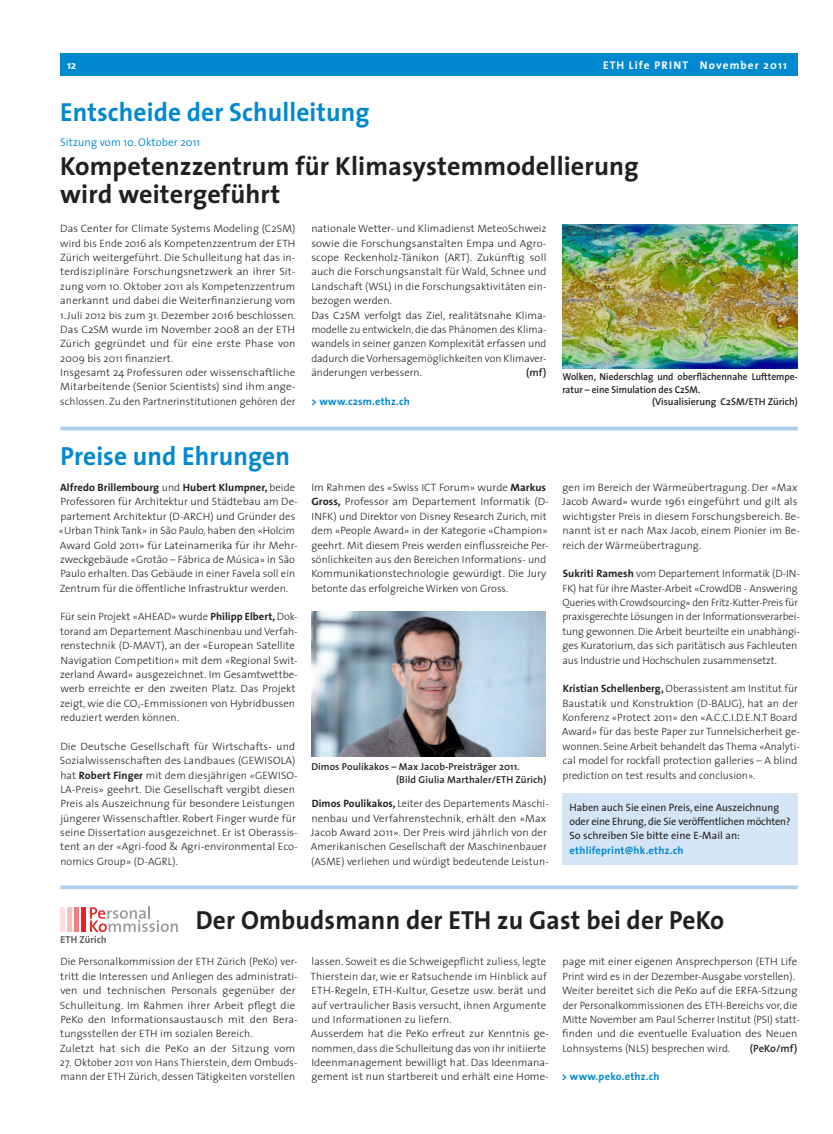
<style>
.page{position:relative;width:833px;height:1134px;background:#fff}
.page>*{position:absolute;margin:0;border:0;box-sizing:border-box;transform-origin:0 0}
.t1{font:700 26.25px/28.8px "The Sans";letter-spacing:.005em;color:#231f20}
.t2{font:700 26.25px "The Sans";letter-spacing:.005em;color:#0089cf}
.t3{font:700 11.25px "The Sans";letter-spacing:.1em;color:#fff}
.t4{font:300 11.25px "The Sans";letter-spacing:.01em;color:#0089cf}
.t5{font:300 10.62px/14.4px "The Sans";letter-spacing:.005em;color:#231f20}
.t6{font:10.62px/14.4px "The Sans";color:#231f20}
.t7{font:700 10.62px "The Sans";letter-spacing:.02em;color:#0089cf}
.t8{font:600 10.62px "The Sans";letter-spacing:.01em;color:#231f20}
.t9{font:600 10px/12.5px "The Sans";color:#231f20}
.t10{font:600 10px "The Sans";color:#231f20;scale:.95 1}
.s1{font-weight:700}
</style>
<div class="page">
<div style="left:83px;top:53px;width:714px;height:23px;background:#0089cf"></div>
<div style="left:60px;top:53px;width:23px;height:23px;background:#0089cf"></div>
<div style="left:562px;top:793px;width:235px;height:72px;background:#d4e6f6"></div>
<img style="left:562px;top:224px;width:235px;height:144px">
<hr style="left:61px;top:427px;width:737px;height:3px;background:#accfed">
<svg style="left:61px;top:885px;width:737px;height:4px;background:#b4d3ee"></svg>
<img style="left:312px;top:612px;width:234px;height:144px">
<svg style="left:61px;top:906px;width:117px;height:37px"></svg>
<p class="t3" style="left:67px;top:55px;width:11px">12</p>
<p class="t3" style="left:603px;top:55px;width:185px">ETH Life PRINT November 2011</p>
<h1 class="t2" style="left:60px;top:90px;width:311px">Entscheide der Schulleitung</h1>
<p class="t4" style="left:60px;top:133px;width:141px">Sitzung vom 10. Oktober 2011</p>
<h1 class="t1" style="left:60px;top:151px;width:580px">Kompetenzzentrum für Klimasystemmodellierung wird weitergeführt</h1>
<p class="t5" style="left:60px;top:221px;width:237px">Das Center for Climate Systems Modeling (C2SM) wird bis Ende 2016 als Kompetenzzentrum der ETH Zürich weitergeführt. Die Schulleitung hat das in&shy;terdisziplinäre Forschungsnetzwerk an ihrer Sit&shy;zung vom 10. Oktober 2011 als Kompetenzzentrum anerkannt und dabei die Weiterfinanzierung vom 1.Juli 2012 bis zum 31. Dezember 2016 beschlossen.<br>Das C2SM wurde im November 2008 an der ETH Zürich gegründet und für eine erste Phase von 2009 bis 2011 finanziert.<br>Insgesamt 24 Professuren oder wissenschaftliche Mitarbeitende (Senior Scientists) sind ihm ange&shy;schlossen. Zu den Partnerinstitutionen gehören der</p>
<p class="t5" style="left:311px;top:221px;width:237px">nationale Wetter- und Klimadienst MeteoSchweiz sowie die Forschungsanstalten Empa und Agro&shy;scope Reckenholz-Tänikon (ART). Zukünftig soll auch die Forschungsanstalt für Wald, Schnee und Landschaft (WSL) in die Forschungsaktivitäten ein&shy;bezogen werden.<br>Das C2SM verfolgt das Ziel, realitätsnahe Klima&shy;modelle zu entwickeln, die das Phänomen des Klima&shy;wandels in seiner ganzen Komplexität erfassen und dadurch die Vorhersagemöglichkeiten von Klimaver&shy;änderungen verbessern.</p>
<p class="t8" style="left:526px;top:364px;width:22px">(mf)</p>
<p class="t10" style="left:562px;top:368px;width:249px">Wolken, Niederschlag und oberflächennahe Lufttempe-</p>
<p class="t10" style="left:562px;top:381px;width:147px">ratur – eine Simulation des C2SM.</p>
<p class="t9" style="left:652px;top:395px;width:147px">(Visualisierung C2SM/ETH Zürich)</p>
<p class="t7" style="left:311px;top:392px;width:100px">&gt; www.c2sm.ethz.ch</p>
<h1 class="t2" style="left:61px;top:435px;width:231px">Preise und Ehrungen</h1>
<p class="t5" style="left:59px;top:480px;width:240px"><span class="s1">Alfredo Brillembourg</span> und <span class="s1">Hubert Klumpner,</span> beide Professoren für Architektur und Städtebau am De&shy;partement Architektur (D-ARCH) und Gründer des «Urban Think Tank» in São Paulo, haben den «Holcim Award Gold 2011» für Lateinamerika für ihr Mehr&shy;zweckgebäude «Grotão – Fábrica de Música» in São Paulo erhalten. Das Gebäude in einer Favela soll ein Zentrum für die öffentliche Infrastruktur werden.</p>
<p class="t5" style="left:60px;top:609px;width:239px">Für sein Projekt «AHEAD» wurde <span class="s1">Philipp Elbert,</span> Dok&shy;torand am Departement Maschinenbau und Verfah&shy;renstechnik (D-MAVT), an der «European Satellite Navigation Competition» mit dem «Regional Swit&shy;zerland Award» ausgezeichnet. Im Gesamtwettbe&shy;werb erreichte er den zweiten Platz. Das Projekt zeigt, wie die CO<sub>2</sub>-Emmissionen von Hybridbussen reduziert werden können.</p>
<p class="t5" style="left:60px;top:739px;width:239px">Die Deutsche Gesellschaft für Wirtschafts- und Sozialwissenschaften des Landbaues (GEWISOLA) hat <span class="s1">Robert Finger</span> mit dem diesjährigen «GEWISO-LA-Preis» geehrt. Die Gesellschaft vergibt diesen Preis als Auszeichnung für besondere Leistungen jüngerer Wissenschaftler. Robert Finger wurde für seine Dissertation ausgezeichnet. Er ist Oberassis&shy;tent an der «Agri-food &amp; Agri-environmental Eco&shy;nomics Group» (D-AGRL).</p>
<p class="t5" style="left:311px;top:480px;width:239px">Im Rahmen des «Swiss ICT Forum» wurde <span class="s1">Markus Gross,</span> Professor am Departement Informatik (D-INFK) und Direktor von Disney Research Zurich, mit dem «People Award» in der Kategorie «Champion» geehrt. Mit diesem Preis werden einflussreiche Per&shy;sönlichkeiten aus den Bereichen Informations- und Kommunikationstechnologie gewürdigt. Die Jury betonte das erfolgreiche Wirken von Gross.</p>
<p class="t9" style="left:396px;top:760px;width:152px;text-indent:-85px">Dimos Poulikakos – Max Jacob-Preisträger 2011.<br>(Bild Giulia Marthaler/ETH Zürich)</p>
<p class="t5" style="left:311px;top:796px;width:239px"><span class="s1">Dimos Poulikakos,</span> Leiter des Departements Maschi&shy;nenbau und Verfahrenstechnik, erhält den «Max Jacob Award 2011». Der Preis wird jährlich von der Amerikanischen Gesellschaft der Maschinenbauer (ASME) verliehen und würdigt bedeutende Leistun-</p>
<p class="t5" style="left:562px;top:480px;width:239px">gen im Bereich der Wärmeübertragung. Der «Max Jacob Award» wurde 1961 eingeführt und gilt als wichtigster Preis in diesem Forschungsbereich. Be&shy;nannt ist er nach Max Jacob, einem Pionier im Be&shy;reich der Wärmeübertragung.</p>
<p class="t5" style="left:562px;top:566px;width:239px"><span class="s1">Sukriti Ramesh</span> vom Departement Informatik (D-IN-FK) hat für ihre Master-Arbeit «CrowdDB - Answering Queries with Crowdsourcing» den Fritz-Kutter-Preis für praxisgerechte Lösungen in der Informationsverarbei&shy;tung gewonnen. Die Arbeit beurteilte ein unabhängi&shy;ges Kuratorium, das sich paritätisch aus Fachleuten aus Industrie und Hochschulen zusammensetzt.</p>
<p class="t5" style="left:562px;top:681px;width:239px"><span class="s1">Kristian Schellenberg,</span> Oberassistent am Institut für Baustatik und Konstruktion (D-BAUG), hat an der Konferenz «Protect 2011» den «A.C.C.I.D.E.N.T Board Award» für das beste Paper zur Tunnelsicherheit ge&shy;wonnen. Seine Arbeit behandelt das Thema «Analyti&shy;cal model for rockfall protection galleries – A blind prediction on test results and conclusion».</p>
<p class="t6" style="left:569px;top:799px;width:222px">Haben auch Sie einen Preis, eine Auszeichnung oder eine Ehrung, die Sie veröffentlichen möchten?<br>So schreiben Sie bitte eine E-Mail an:</p>
<p class="t7" style="left:569px;top:841px;width:115px">ethlifeprint@hk.ethz.ch</p>
<h1 class="t1" style="left:196px;top:905px;width:530px">Der Ombudsmann der ETH zu Gast bei der PeKo</h1>
<p class="t5" style="left:60px;top:954px;width:240px">Die Personalkommission der ETH Zürich (PeKo) ver&shy;tritt die Interessen und Anliegen des administrati&shy;ven und technischen Personals gegenüber der Schulleitung. Im Rahmen ihrer Arbeit pflegt die PeKo den Informationsaustausch mit den Bera&shy;tungsstellen der ETH im sozialen Bereich.<br>Zuletzt hat sich die PeKo an der Sitzung vom</p>
<p class="t5" style="left:60px;top:1055px;width:239px">27. Oktober 2011 von Hans Thierstein, dem Ombuds&shy;mann der ETH Zürich, dessen Tätigkeiten vorstellen</p>
<p class="t5" style="left:310px;top:954px;width:240px">lassen. Soweit es die Schweigepflicht zuliess, legte Thierstein dar, wie er Ratsuchende im Hinblick auf ETH-Regeln, ETH-Kultur, Gesetze usw. berät und auf vertraulicher Basis versucht, ihnen Argumente und Informationen zu liefern.<br>Ausserdem hat die PeKo erfreut zur Kenntnis ge&shy;nommen, dass die Schulleitung das von ihr initiierte Ideenmanagement bewilligt hat. Das Ideenmana&shy;gement ist nun startbereit und erhält eine Home-</p>
<p class="t5" style="left:562px;top:954px;width:239px">page mit einer eigenen Ansprechperson (ETH Life Print wird es in der Dezember-Ausgabe vorstellen).<br>Weiter bereitet sich die PeKo auf die ERFA-Sitzung der Personalkommissionen des ETH-Bereichs vor, die Mitte November am Paul Scherrer Institut (PSI) statt&shy;finden und die eventuelle Evaluation des Neuen Lohnsystems (NLS) besprechen wird.</p>
<p class="t8" style="left:750px;top:1039px;width:49px">(PeKo/mf)</p>
<p class="t7" style="left:562px;top:1068px;width:99px">&gt; www.peko.ethz.ch</p>
</div>
